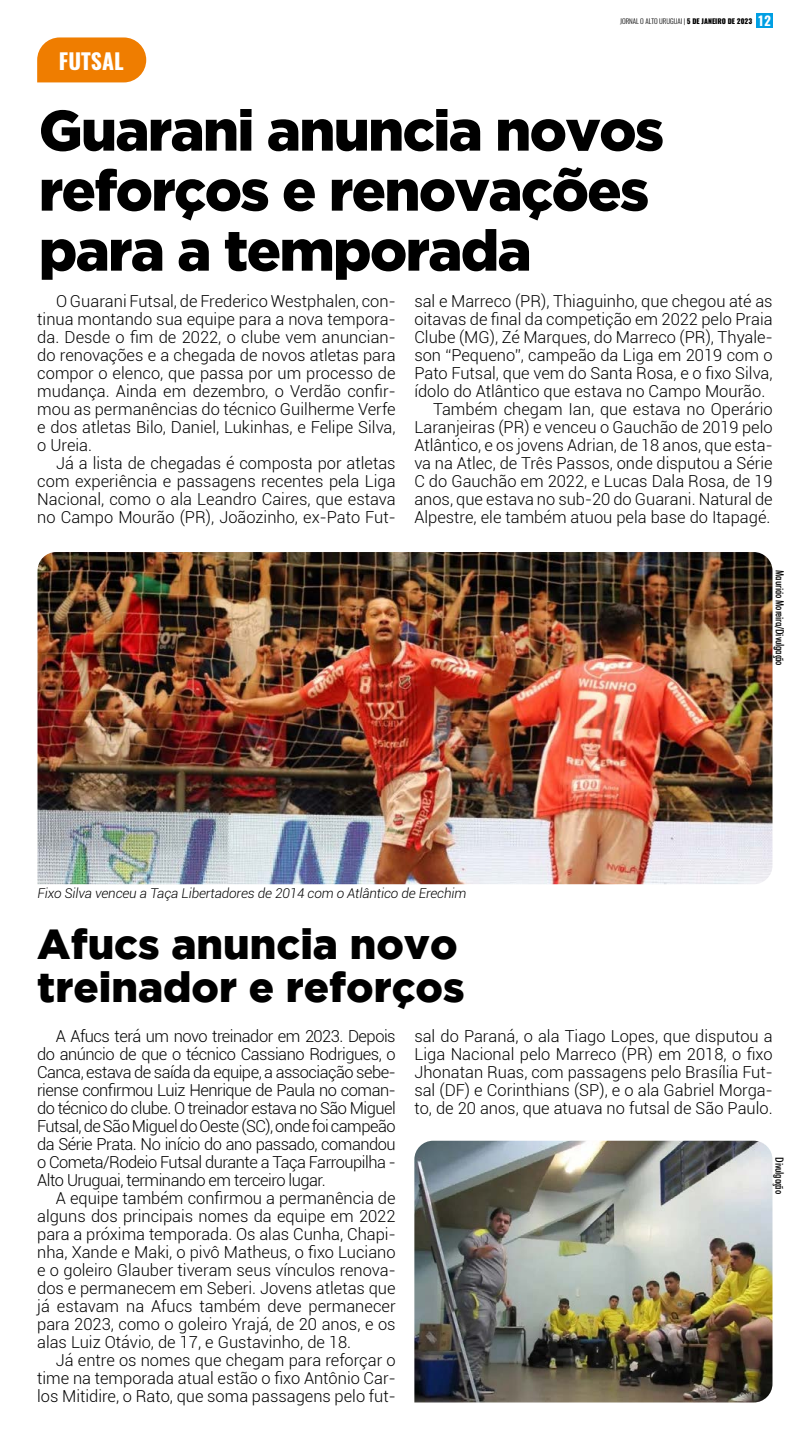
<style>
.page{position:relative;width:810px;height:1440px;background:#fff}
.page>*{position:absolute;margin:0;border:0;box-sizing:border-box;transform-origin:0 0}
.t1{font:900 57px/60px "Gotham";letter-spacing:-.03em;color:#000}
.t2{font:900 42px/43.5px "Gotham";color:#000}
.t3{font:700 21.75px "Oswald";color:#fff}
.t4{font:300 16.5px/18px "Roboto";color:#000;text-align:justify}
.t5{font:italic 300 13.5px "Roboto";letter-spacing:-.01em;color:#000}
.t6{font:500 condensed 11.25px "Futura BT";letter-spacing:-.02em;color:#000}
.t7{font:300 6.98px "Oswald";color:#000}
.s1{font-weight:800}
.s2{font-weight:700;font-size:12.9px;color:#fff}
</style>
<div class="page">
<div style="left:756px;top:13px;width:16px;height:14px;background:#009fe3"></div>
<svg style="left:37px;top:37px;width:109px;height:45px;background:#f08613"></svg>
<img style="left:38px;top:552px;width:734px;height:332px">
<img style="left:414px;top:1141px;width:358px;height:261px">
<h3 class="t3" style="left:59px;top:46px;width:66px">FUTSAL</h3>
<p class="t7" style="left:620px;top:16px;width:152px">JORNAL O ALTO URUGUAI | <span class="s1">5 DE JANEIRO DE 2023</span> <span class="s2">12</span></p>
<h1 class="t1" style="left:39px;top:99px;width:627px">Guarani anuncia novos reforços e renovações para a temporada</h1>
<p class="t4" style="left:37px;top:292px;width:360px;text-indent:19px">O Guarani Futsal, de Frederico Westphalen, con&shy;tinua montando sua equipe para a nova tempora&shy;da. Desde o fim de 2022, o clube vem anuncian&shy;do renovações e a chegada de novos atletas para compor o elenco, que passa por um processo de mudança. Ainda em dezembro, o Verdão confir&shy;mou as permanências do técnico Guilherme Verfe e dos atletas Bilo, Daniel, Lukinhas, e Felipe Silva, o Ureia.</p>
<p class="t4" style="left:37px;top:454px;width:360px;text-indent:19px">Já a lista de chegadas é composta por atletas com experiência e passagens recentes pela Liga Nacional, como o ala Leandro Caires, que estava no Campo Mourão (PR), Joãozinho, ex-Pato Fut-</p>
<p class="t4" style="left:414px;top:292px;width:360px">sal e Marreco (PR), Thiaguinho, que chegou até as</p>
<p class="t4" style="left:414px;top:310px;width:360px">oitavas de final da competição em 2022 pelo Praia</p>
<p class="t4" style="left:414px;top:328px;width:360px">Clube (MG), Zé Marques, do Marreco (PR), Thyale-</p>
<p class="t4" style="left:414px;top:346px;width:360px">son “Pequeno”, campeão da Liga em 2019 com o</p>
<p class="t4" style="left:414px;top:364px;width:360px">Pato Futsal, que vem do Santa Rosa, e o fixo Silva,</p>
<p class="t4" style="left:414px;top:382px;width:352px">ídolo do Atlântico que estava no Campo Mourão.</p>
<p class="t4" style="left:433px;top:400px;width:341px">Também chegam Ian, que estava no Operário</p>
<p class="t4" style="left:414px;top:418px;width:360px">Laranjeiras (PR) e venceu o Gauchão de 2019 pelo</p>
<p class="t4" style="left:414px;top:436px;width:360px">Atlântico, e os jovens Adrian, de 18 anos, que esta-</p>
<p class="t4" style="left:414px;top:454px;width:360px">va na Atlec, de Três Passos, onde disputou a Série</p>
<p class="t4" style="left:414px;top:472px;width:360px">C do Gauchão em 2022, e Lucas Dala Rosa, de 19</p>
<p class="t4" style="left:414px;top:490px;width:360px">anos, que estava no sub-20 do Guarani. Natural de</p>
<p class="t4" style="left:414px;top:508px;width:358px">Alpestre, ele também atuou pela base do Itapagé.</p>
<p class="t6" style="left:787px;top:570px;width:97px;rotate:90deg">Mauricio Moreira/Divulgação</p>
<p class="t5" style="left:38px;top:883px;width:430px">Fixo Silva venceu a Taça Libertadores de 2014 com o Atlântico de Erechim</p>
<h2 class="t2" style="left:37px;top:921px;width:429px">Afucs anuncia novo treinador e reforços</h2>
<p class="t4" style="left:37px;top:1027px;width:360px;text-indent:19px">A Afucs terá um novo treinador em 2023. Depois do anúncio de que o técnico Cassiano Rodrigues, o Canca, estava de saída da equipe, a associação sebe&shy;riense confirmou Luiz Henrique de Paula no coman&shy;do técnico do clube. O treinador estava no São Miguel Futsal, de São Miguel do Oeste (SC), onde foi campeão da Série Prata. No início do ano passado, comandou o Cometa/Rodeio Futsal durante a Taça Farroupilha - Alto Uruguai, terminando em terceiro lugar.</p>
<p class="t4" style="left:37px;top:1189px;width:360px;text-indent:19px">A equipe também confirmou a permanência de alguns dos principais nomes da equipe em 2022 para a próxima temporada. Os alas Cunha, Chapi&shy;nha, Xande e Maki, o pivô Matheus, o fixo Luciano e o goleiro Glauber tiveram seus vínculos renova&shy;dos e permanecem em Seberi. Jovens atletas que já estavam na Afucs também deve permanecer para 2023, como o goleiro Yrajá, de 20 anos, e os alas Luiz Otávio, de 17, e Gustavinho, de 18.</p>
<p class="t4" style="left:37px;top:1351px;width:360px;text-indent:19px">Já entre os nomes que chegam para reforçar o time na temporada atual estão o fixo Antônio Car&shy;los Mitidire, o Rato, que soma passagens pelo fut-</p>
<p class="t4" style="left:414px;top:1027px;width:360px">sal do Paraná, o ala Tiago Lopes, que disputou a Liga Nacional pelo Marreco (PR) em 2018, o fixo Jhonatan Ruas, com passagens pelo Brasília Fut&shy;sal (DF) e Corinthians (SP), e o ala Gabriel Morga&shy;to, de 20 anos, que atuava no futsal de São Paulo.</p>
<p class="t6" style="left:786px;top:1157px;width:38px;rotate:90deg">Divulgação</p>
</div>
